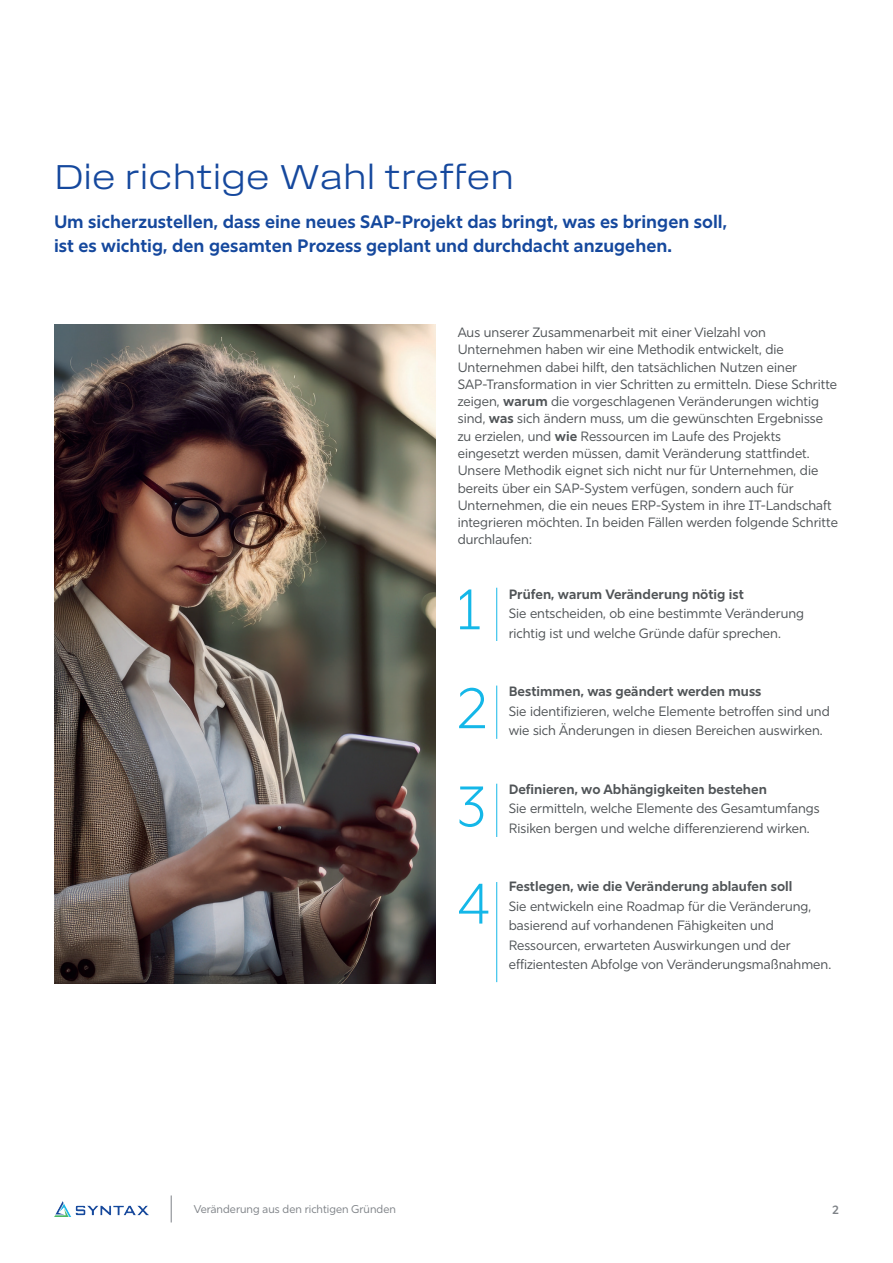
<style>
.page{position:relative;width:893px;height:1263px;background:#fff}
.page>*{position:absolute;margin:0;border:0;box-sizing:border-box;transform-origin:0 0}
.t1{font:300 56.85px/98.1px "Rig Sans";color:#14b7e8}
.t2{font:36px "Field Gothic No.71 Light Wide";color:#15489d}
.t3{font:700 18px/24px "Rig Sans";color:#15489d}
.t4{font:13.5px/17.2px "Rig Sans";color:#505457}
.t5{font:700 13.5px "Rig Sans";color:#505457}
.t6{font:600 12px "Rig Sans";color:#7e8287}
.t7{font:11.25px "Rig Sans";color:#7e8287}
.s1{font-weight:700}
</style>
<div class="page">
<img style="left:54px;top:1201px;width:95px;height:15px">
<svg style="left:171px;top:1195px;width:1px;height:27px"></svg>
<hr style="left:496px;top:588px;width:1px;height:53px;background:#14b7e8">
<hr style="left:496px;top:685px;width:1px;height:54px;background:#14b7e8">
<hr style="left:496px;top:784px;width:1px;height:53px;background:#14b7e8">
<hr style="left:496px;top:882px;width:1px;height:100px;background:#14b7e8">
<img style="left:54px;top:324px;width:381px;height:659px">
<h2 class="t2" style="left:54px;top:157px;width:462px">Die richtige Wahl treffen</h2>
<h3 class="t3" style="left:54px;top:210px;width:675px">Um sicherzustellen, dass eine neues SAP-Projekt das bringt, was es bringen soll, ist es wichtig, den gesamten Prozess geplant und durchdacht anzugehen.</h3>
<p class="t4" style="left:458px;top:324px;width:382px">Aus unserer Zusammenarbeit mit einer Vielzahl von Unternehmen haben wir eine Methodik entwickelt, die Unternehmen dabei hilft, den tatsächlichen Nutzen einer SAP-Transformation in vier Schritten zu ermitteln. Diese Schritte zeigen, <span class="s1">warum</span> die vorgeschlagenen Veränderungen wichtig sind, <span class="s1">was</span> sich ändern muss, um die gewünschten Ergebnisse zu erzielen, und <span class="s1">wie</span> Ressourcen im Laufe des Projekts eingesetzt werden müssen, damit Veränderung stattfindet.<br>Unsere Methodik eignet sich nicht nur für Unternehmen, die bereits über ein SAP-System verfügen, sondern auch für Unternehmen, die ein neues ERP-System in ihre IT-Landschaft integrieren möchten. In beiden Fällen werden folgende Schritte durchlaufen:</p>
<h1 class="t1" style="left:458px;top:561px;width:34px">1<br>2<br>3<br>4</h1>
<p class="t5" style="left:509px;top:586px;width:237px">Prüfen, warum Veränderung nötig ist</p>
<p class="t4" style="left:509px;top:604px;width:297px;line-height:19.5px">Sie entscheiden, ob eine bestimmte Veränderung richtig ist und welche Gründe dafür sprechen.</p>
<p class="t5" style="left:509px;top:683px;width:254px">Bestimmen, was geändert werden muss</p>
<p class="t4" style="left:509px;top:701px;width:323px;line-height:19.5px">Sie identifizieren, welche Elemente betroffen sind und wie sich Änderungen in diesen Bereichen auswirken.</p>
<p class="t5" style="left:509px;top:781px;width:260px">Definieren, wo Abhängigkeiten bestehen</p>
<p class="t4" style="left:509px;top:799px;width:312px;line-height:19.5px">Sie ermitteln, welche Elemente des Gesamtumfangs<br>Risiken bergen und welche differenzierend wirken.</p>
<p class="t5" style="left:509px;top:878px;width:285px">Festlegen, wie die Veränderung ablaufen soll</p>
<p class="t4" style="left:509px;top:896px;width:324px;line-height:19.5px">Sie entwickeln eine Roadmap für die Veränderung, basierend auf vorhandenen Fähigkeiten und Ressourcen, erwarteten Auswirkungen und der effizientesten Abfolge von Veränderungsmaßnahmen.</p>
<p class="t7" style="left:194px;top:1202px;width:204px">Veränderung aus den richtigen Gründen</p>
<p class="t6" style="left:833px;top:1202px;width:8px">2</p>
</div>
